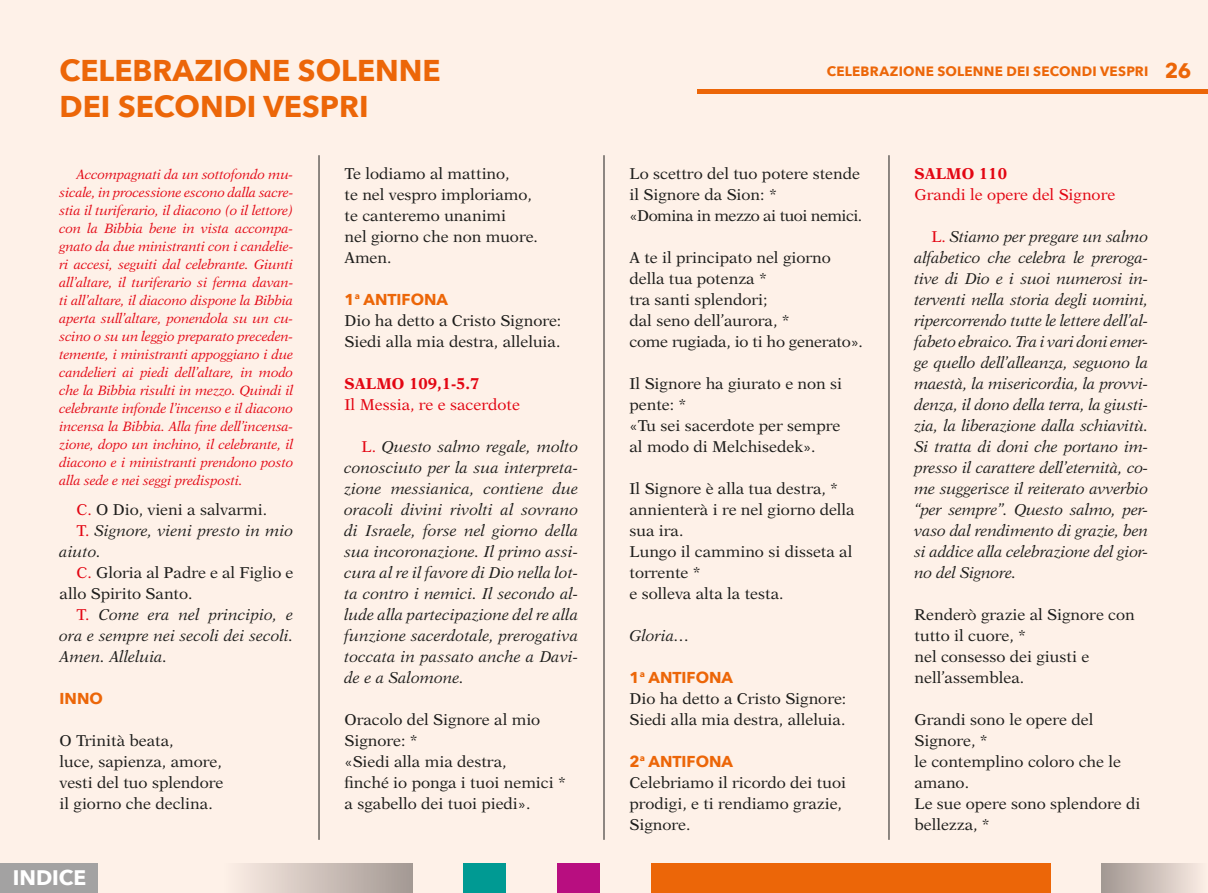
<style>
.page{position:relative;width:1208px;height:893px;background:#fef1e8}
.page>*{position:absolute;margin:0;border:0;box-sizing:border-box;transform-origin:0 0}
.t1{font:700 30px/36px "Avenir Next";color:#ec6608}
.t2{font:700 21px "Avenir Next";color:#fff}
.t3{font:15.75px/21px "New Aster LT Std";color:#1d1d1b}
.t4{font:italic 15.75px/21px "New Aster LT Std";color:#1d1d1b;text-align:justify}
.t5{font:15.75px "New Aster LT Std";color:#e30613}
.t6{font:700 15.75px "Avenir Next";color:#ec6608}
.t7{font:700 15.75px "New Aster LT Std";color:#e30613}
.t8{font:italic 13.5px/18px "New Aster LT Std";letter-spacing:-.015em;color:#e30613;text-align:justify}
.t9{font:700 13.5px "Avenir Next";letter-spacing:.015em;color:#ec6608}
.s1{font-size:21px}
.s2{color:#e30613}
.s3{font-style:normal;color:#e30613}
</style>
<div class="page">
<div style="left:697px;top:89px;width:511px;height:5px;background:#ec6608"></div>
<div style="left:221px;top:863px;width:191px;height:30px;background:linear-gradient(to right,#fef0e7,#a39893)"></div>
<div style="left:463px;top:863px;width:43px;height:30px;background:#009a93"></div>
<div style="left:557px;top:863px;width:43px;height:30px;background:#b80e80"></div>
<div style="left:1101px;top:863px;width:107px;height:30px;background:linear-gradient(to right,#a19691,#fceee6)"></div>
<div style="left:651px;top:863px;width:399px;height:30px;background:#ec6608"></div>
<div style="left:0;top:863px;width:98px;height:30px;background:#a3a2a2"></div>
<hr style="left:604px;top:155px;width:1px;height:685px;background:#1d1d1b">
<hr style="left:319px;top:155px;width:1px;height:685px;background:#1d1d1b">
<hr style="left:888px;top:155px;width:1px;height:685px;background:#1d1d1b">
<h1 class="t1" style="left:60px;top:52px;width:383px">CELEBRAZIONE SOLENNE<br>DEI SECONDI VESPRI</h1>
<p class="t9" style="left:826px;top:60px;width:366px">CELEBRAZIONE SOLENNE DEI SECONDI VESPRI <span class="s1">26</span></p>
<p class="t8" style="left:60px;top:165px;width:235px;text-indent:17px">Accompagnati da un sottofondo mu&shy;sicale, in processione escono dalla sacre&shy;stia il turiferario, il diacono (o il lettore) con la Bibbia bene in vista accompa&shy;gnato da due ministranti con i candelie&shy;ri accesi, seguiti dal celebrante. Giunti all’altare, il turiferario si ferma davan&shy;ti all’altare, il diacono dispone la Bibbia aperta sull’altare, ponendola su un cu&shy;scino o su un leggio preparato preceden&shy;temente, i ministranti appoggiano i due candelieri ai piedi dell’altare, in modo che la Bibbia risulti in mezzo. Quindi il celebrante infonde l’incenso e il diacono incensa la Bibbia. Alla fine dell’incensa&shy;zione, dopo un inchino, il celebrante, il diacono e i ministranti prendono posto alla sede e nei seggi predisposti.</p>
<p class="t3" style="left:77px;top:499px;width:192px"><span class="s2">C.</span> O Dio, vieni a salvarmi.</p>
<p class="t4" style="left:77px;top:520px;width:218px"><span class="s3">T.</span> Signore, vieni presto in mio</p>
<p class="t4" style="left:60px;top:541px;width:43px">aiuto.</p>
<p class="t3" style="left:77px;top:562px;width:218px"><span class="s2">C.</span> Gloria al Padre e al Figlio e</p>
<p class="t3" style="left:60px;top:583px;width:135px">allo Spirito Santo.</p>
<p class="t4" style="left:77px;top:604px;width:218px"><span class="s3">T.</span> Come era nel principio, e</p>
<p class="t4" style="left:60px;top:625px;width:235px">ora e sempre nei secoli dei secoli.</p>
<p class="t4" style="left:60px;top:646px;width:109px">Amen. Alleluia.</p>
<p class="t6" style="left:60px;top:684px;width:45px">INNO</p>
<p class="t3" style="left:60px;top:730px;width:165px">O Trinità beata,<br>luce, sapienza, amore, vesti del tuo splendore il giorno che declina.</p>
<p class="t3" style="left:344px;top:163px;width:195px">Te lodiamo al mattino,<br>te nel vespro imploriamo, te canteremo unanimi<br>nel giorno che non muore.<br>Amen.</p>
<p class="t6" style="left:344px;top:285px;width:105px">1<sup>a</sup> ANTIFONA</p>
<p class="t3" style="left:344px;top:310px;width:218px">Dio ha detto a Cristo Signore:<br>Siedi alla mia destra, alleluia.</p>
<p class="t7" style="left:344px;top:374px;width:137px">SALMO 109,1-5.7</p>
<p class="t5" style="left:344px;top:395px;width:177px">Il Messia, re e sacerdote</p>
<p class="t4" style="left:344px;top:436px;width:235px;text-indent:17px"><span class="s3">L.</span> Questo salmo regale, molto conosciuto per la sua interpreta&shy;zione messianica, contiene due oracoli divini rivolti al sovrano di Israele, forse nel giorno della sua incoronazione. Il primo assi&shy;cura al re il favore di Dio nella lot&shy;ta contro i nemici. Il secondo al&shy;lude alla partecipazione del re alla funzione sacerdotale, prerogativa toccata in passato anche a Davi&shy;de e a Salomone.</p>
<p class="t3" style="left:344px;top:709px;width:223px">Oracolo del Signore al mio<br>Signore: *<br>«Siedi alla mia destra,<br>finché io ponga i tuoi nemici * a sgabello dei tuoi piedi».</p>
<p class="t3" style="left:629px;top:163px;width:234px">Lo scettro del tuo potere stende il Signore da Sion: *<br>«Domina in mezzo ai tuoi nemici.</p>
<p class="t3" style="left:629px;top:247px;width:235px">A te il principato nel giorno della tua potenza *<br>tra santi splendori;<br>dal seno dell’aurora, *<br>come rugiada, io ti ho generato».</p>
<p class="t3" style="left:629px;top:373px;width:214px">Il Signore ha giurato e non si pente: *<br>«Tu sei sacerdote per sempre al modo di Melchisedek».</p>
<p class="t3" style="left:629px;top:478px;width:227px">Il Signore è alla tua destra, * annienterà i re nel giorno della sua ira.<br>Lungo il cammino si disseta al torrente *<br>e solleva alta la testa.</p>
<p class="t4" style="left:629px;top:625px;width:62px">Gloria…</p>
<p class="t6" style="left:629px;top:663px;width:105px">1<sup>a</sup> ANTIFONA</p>
<p class="t3" style="left:629px;top:688px;width:218px">Dio ha detto a Cristo Signore:<br>Siedi alla mia destra, alleluia.</p>
<p class="t6" style="left:629px;top:747px;width:105px">2<sup>a</sup> ANTIFONA</p>
<p class="t3" style="left:629px;top:772px;width:218px">Celebriamo il ricordo dei tuoi prodigi, e ti rendiamo grazie,<br>Signore.</p>
<p class="t7" style="left:914px;top:164px;width:94px">SALMO 110</p>
<p class="t5" style="left:914px;top:185px;width:202px">Grandi le opere del Signore</p>
<p class="t4" style="left:914px;top:226px;width:235px;text-indent:17px"><span class="s3">L.</span> Stiamo per pregare un salmo alfabetico che celebra le preroga&shy;tive di Dio e i suoi numerosi in&shy;terventi nella storia degli uomini, ripercorrendo tutte le lettere dell’al&shy;fabeto ebraico. Tra i vari doni emer&shy;ge quello dell’alleanza, seguono la maestà, la misericordia, la provvi&shy;denza, il dono della terra, la giusti&shy;zia, la liberazione dalla schiavitù.<br>Si tratta di doni che portano im&shy;presso il carattere dell’eternità, co&shy;me suggerisce il reiterato avverbio “per sempre”. Questo salmo, per&shy;vaso dal rendimento di grazie, ben si addice alla celebrazione del gior&shy;no del Signore.</p>
<p class="t3" style="left:914px;top:604px;width:222px">Renderò grazie al Signore con tutto il cuore, *<br>nel consesso dei giusti e nell’assemblea.</p>
<p class="t3" style="left:914px;top:709px;width:227px">Grandi sono le opere del<br>Signore, *<br>le contemplino coloro che le amano.<br>Le sue opere sono splendore di bellezza, *</p>
<h2 class="t2" style="left:13px;top:859px;width:75px">INDICE</h2>
</div>
